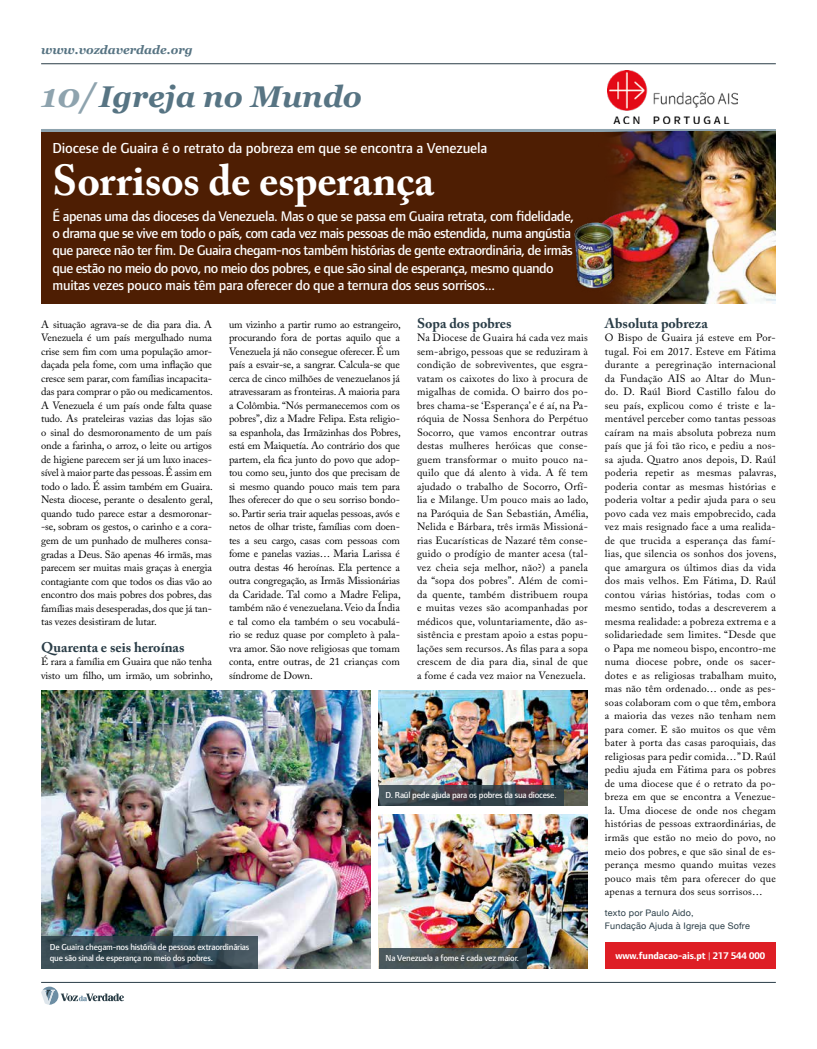
<style>
.page{position:relative;width:817px;height:1049px;background:#fff}
.page>*{position:absolute;margin:0;border:0;box-sizing:border-box;transform-origin:0 0}
.t1{font:700 43px "Adobe Caslon Pro";letter-spacing:-.005em;color:#fff}
.t2{font:italic 700 30px "Georgia";color:#577483}
.t3{font:500 15px "Foundry Form Sans";letter-spacing:-.015em;color:#fff}
.t4{font:500 14.5px/17.4px "Foundry Form Sans";letter-spacing:-.04em;color:#fff}
.t5{font:700 14px "Adobe Caslon Pro";color:#2a3d47}
.t6{font:italic 700 12px "Georgia";color:#577483}
.t7{font:10.5px/13.5px "Adobe Caslon Pro";color:#000;text-align:justify}
.t8{font:700 10px "Foundry Form Sans";letter-spacing:-.01em;color:#fff}
.t9{font:500 9px/11px "Foundry Form Sans";letter-spacing:-.02em;color:#fff}
.t10{font:9px/13.5px "Helvetica Neue";letter-spacing:.02em;color:#2a3d47}
.s1{font-size:33px;color:#8ea3ae}
.s2{font-weight:400}
</style>
<div class="page">
<hr style="left:41px;top:64px;width:734px;height:1px;background:#2a3d47">
<hr style="left:41px;top:982px;width:734px;height:1px;background:#2a3d47">
<svg style="left:41px;top:986px;width:83px;height:19px"></svg>
<hr style="left:41px;top:129px;width:734px;height:3px;background:#8ea3ae">
<img style="left:607px;top:71px;width:130px;height:53px">
<div style="left:41px;top:132px;width:734px;height:171px;background:#4e1e03"></div>
<img style="left:574px;top:132px;width:201px;height:171px">
<div style="left:604px;top:942px;width:171px;height:26px;background:#de1e25"></div>
<img style="left:41px;top:691px;width:329px;height:277px">
<img style="left:379px;top:814px;width:208px;height:154px">
<img style="left:379px;top:691px;width:208px;height:115px">
<svg style="left:41px;top:936px;width:216px;height:32px;fill:#384a54"></svg>
<svg style="left:379px;top:948px;width:147px;height:20px;fill:#475152"></svg>
<svg style="left:379px;top:785px;width:184px;height:21px"></svg>
<p class="t6" style="left:41px;top:41px;width:153px">www.vozdaverdade.org</p>
<h2 class="t2" style="left:41px;top:74px;width:322px"><span class="s1">10/</span>Igreja no Mundo</h2>
<h3 class="t3" style="left:53px;top:140px;width:436px">Diocese de Guaira é o retrato da pobreza em que se encontra a Venezuela</h3>
<h1 class="t1" style="left:53px;top:155px;width:383px">Sorrisos de esperança</h1>
<p class="t4" style="left:53px;top:207px;width:523px">É apenas uma das dioceses da Venezuela. Mas o que se passa em Guaira retrata, com fidelidade, o drama que se vive em todo o país, com cada vez mais pessoas de mão estendida, numa angústia que parece não ter fim. De Guaira chegam-nos também histórias de gente extraordinária, de irmãs que estão no meio do povo, no meio dos pobres, e que são sinal de esperança, mesmo quando muitas vezes pouco mais têm para oferecer do que a ternura dos seus sorrisos...</p>
<p class="t7" style="left:229px;top:317px;width:173px">um vizinho a partir rumo ao estrangeiro, procurando fora de portas aquilo que a Venezuela já não consegue oferecer. É um país a esvair-se, a sangrar. Calcula-se que cerca de cinco milhões de venezuelanos já atravessaram as fronteiras. A maioria para a Colômbia. “Nós permanecemos com os pobres”, diz a Madre Felipa. Esta religio&shy;sa espanhola, das Irmãzinhas dos Pobres, está em Maiquetía. Ao contrário dos que partem, ela fica junto do povo que adop&shy;tou como seu, junto dos que precisam de si mesmo quando pouco mais tem para lhes oferecer do que o seu sorriso bondo&shy;so. Partir seria trair aquelas pessoas, avós e netos de olhar triste, famílias com doen&shy;tes a seu cargo, casas com pessoas com fome e panelas vazias… Maria Larissa é outra destas 46 heroínas. Ela pertence a outra congregação, as Irmãs Missionárias da Caridade. Tal como a Madre Felipa, também não é venezuelana. Veio da Índia e tal como ela também o seu vocabulá&shy;rio se reduz quase por completo à pala&shy;vra amor. São nove religiosas que tomam conta, entre outras, de 21 crianças com síndrome de Down.</p>
<h3 class="t5" style="left:417px;top:315px;width:96px">Sopa dos pobres</h3>
<p class="t7" style="left:41px;top:317px;width:173px">A situação agrava-se de dia para dia. A Venezuela é um país mergulhado numa crise sem fim com uma população amor&shy;daçada pela fome, com uma inflação que cresce sem parar, com famílias incapacita&shy;das para comprar o pão ou medicamentos.<br>A Venezuela é um país onde falta quase tudo. As prateleiras vazias das lojas são o sinal do desmoronamento de um país onde a farinha, o arroz, o leite ou artigos de higiene parecem ser já um luxo inaces&shy;sível à maior parte das pessoas. É assim em todo o lado. É assim também em Guaira.<br>Nesta diocese, perante o desalento geral, quando tudo parece estar a desmoronar--se, sobram os gestos, o carinho e a cora&shy;gem de um punhado de mulheres consa&shy;gradas a Deus. São apenas 46 irmãs, mas parecem ser muitas mais graças à energia contagiante com que todos os dias vão ao encontro dos mais pobres dos pobres, das famílias mais desesperadas, dos que já tan&shy;tas vezes desistiram de lutar.</p>
<h3 class="t5" style="left:41px;top:639px;width:145px">Quarenta e seis heroínas</h3>
<p class="t7" style="left:41px;top:655px;width:173px">É rara a família em Guaira que não tenha visto um filho, um irmão, um sobrinho,</p>
<p class="t7" style="left:417px;top:331px;width:173px">Na Diocese de Guaira há cada vez mais sem-abrigo, pessoas que se reduziram à condição de sobreviventes, que esgra&shy;vatam os caixotes do lixo à procura de migalhas de comida. O bairro dos po&shy;bres chama-se ‘Esperança’ e é aí, na Pa&shy;róquia de Nossa Senhora do Perpétuo Socorro, que vamos encontrar outras destas mulheres heróicas que conse&shy;guem transformar o muito pouco na&shy;quilo que dá alento à vida. A fé tem ajudado o trabalho de Socorro, Orfí&shy;lia e Milange. Um pouco mais ao lado, na Paróquia de San Sebastián, Amélia, Nelida e Bárbara, três irmãs Missioná&shy;rias Eucarísticas de Nazaré têm conse&shy;guido o prodígio de manter acesa (tal&shy;vez cheia seja melhor, não?) a panela da “sopa dos pobres”. Além de comi&shy;da quente, também distribuem roupa e muitas vezes são acompanhadas por médicos que, voluntariamente, dão as&shy;sistência e prestam apoio a estas popu&shy;lações sem recursos. As filas para a sopa crescem de dia para dia, sinal de que a fome é cada vez maior na Venezuela.</p>
<p class="t9" style="left:385px;top:789px;width:172px">D. Raúl pede ajuda para os pobres da sua diocese.</p>
<p class="t9" style="left:50px;top:941px;width:201px">De Guaira chegam-nos história de pessoas extraordinárias que são sinal de esperança no meio dos pobres.</p>
<p class="t9" style="left:385px;top:952px;width:135px">Na Venezuela a fome é cada vez maior.</p>
<h3 class="t5" style="left:604px;top:315px;width:104px">Absoluta pobreza</h3>
<p class="t7" style="left:604px;top:331px;width:173px">O Bispo de Guaira já esteve em Por&shy;tugal. Foi em 2017. Esteve em Fátima durante a peregrinação internacional da Fundação AIS ao Altar do Mun&shy;do. D. Raúl Biord Castillo falou do seu país, explicou como é triste e la&shy;mentável perceber como tantas pessoas caíram na mais absoluta pobreza num país que já foi tão rico, e pediu a nos&shy;sa ajuda. Quatro anos depois, D. Raúl poderia repetir as mesmas palavras, poderia contar as mesmas histórias e poderia voltar a pedir ajuda para o seu povo cada vez mais empobrecido, cada vez mais resignado face a uma realida&shy;de que trucida a esperança das famí&shy;lias, que silencia os sonhos dos jovens, que amargura os últimos dias da vida dos mais velhos. Em Fátima, D. Raúl contou várias histórias, todas com o mesmo sentido, todas a descreverem a mesma realidade: a pobreza extrema e a solidariedade sem limites. “Desde que o Papa me nomeou bispo, encontro-me numa diocese pobre, onde os sacer&shy;dotes e as religiosas trabalham muito, mas não têm ordenado… onde as pes&shy;soas colaboram com o que têm, embora a maioria das vezes não tenham nem para comer. E são muitos os que vêm bater à porta das casas paroquiais, das religiosas para pedir comida…” D. Raúl pediu ajuda em Fátima para os pobres de uma diocese que é o retrato da po&shy;breza em que se encontra a Venezue&shy;la. Uma diocese de onde nos chegam histórias de pessoas extraordinárias, de irmãs que estão no meio do povo, no meio dos pobres, e que são sinal de es&shy;perança mesmo quando muitas vezes pouco mais têm para oferecer do que apenas a ternura dos seus sorrisos…</p>
<p class="t10" style="left:604px;top:906px;width:146px">texto por Paulo Aido,<br>Fundação Ajuda à Igreja que Sofre</p>
<p class="t8" style="left:615px;top:950px;width:151px">www.fundacao-ais.pt <span class="s2">|</span> 217 544 000</p>
</div>
